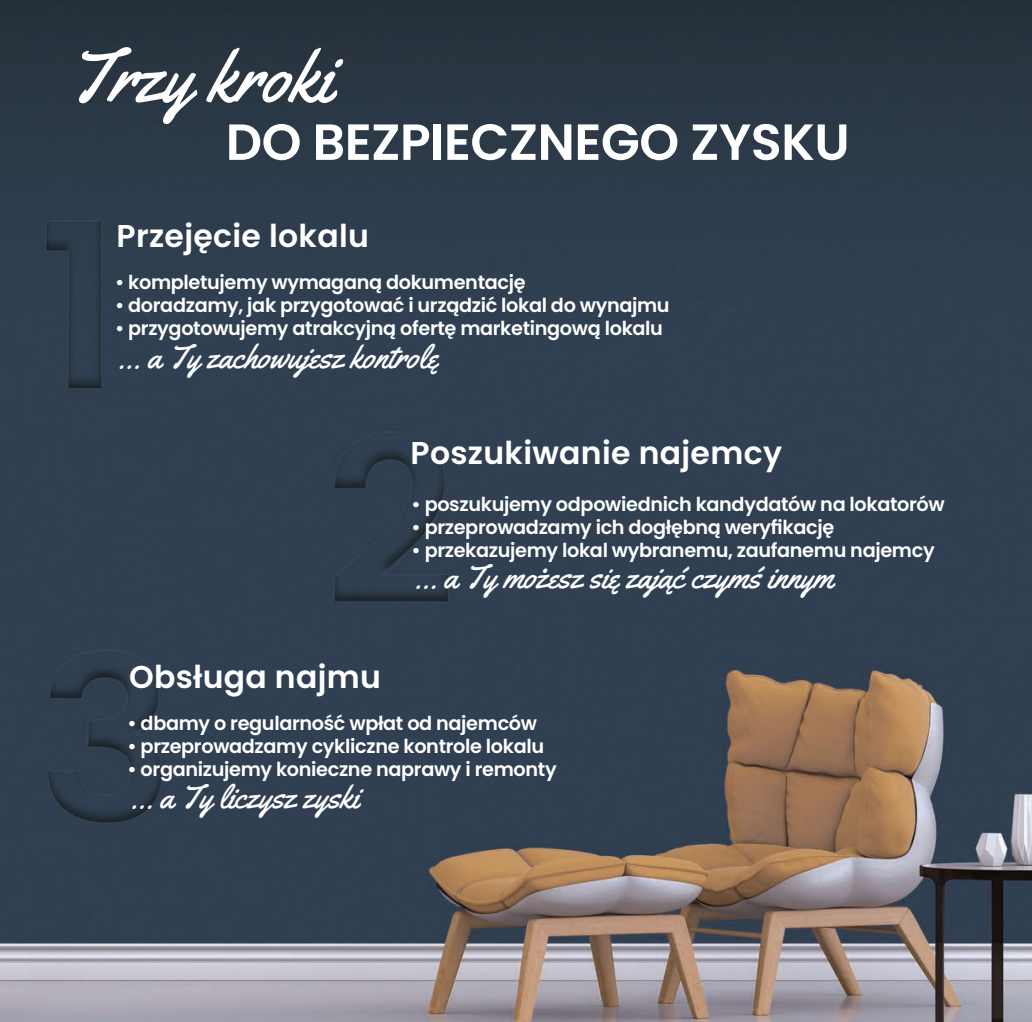
<style>
.page{position:relative;width:1032px;height:1022px;background:#fff}
.page>*{position:absolute;margin:0;border:0;box-sizing:border-box;transform-origin:0 0}
.t1{font:75.25px "Yellowtail";color:#fff}
.t2{font:600 50.75px "Poppins";letter-spacing:-.01em;color:#fff}
.t3{font:33.25px "Yellowtail";color:#fff}
.t4{font:600 31.5px "Poppins";letter-spacing:.01em;color:#fff}
.t5{font:600 19.25px "Poppins";letter-spacing:-.02em;color:#fff}
</style>
<div class="page">
<img style="left:0;top:0;width:1032px;height:1022px">
<p class="t1" style="left:67px;top:28px;width:267px">Trzy kroki</p>
<p class="t2" style="left:226px;top:113px;width:625px">DO BEZPIECZNEGO ZYSKU</p>
<p class="t4" style="left:117px;top:218px;width:254px">Przejęcie lokalu</p>
<p class="t5" style="left:115px;top:271px;width:412px">• kompletujemy wymaganą dokumentację</p>
<p class="t5" style="left:115px;top:294px;width:556px">• doradzamy, jak przygotować i urządzić lokal do wynajmu</p>
<p class="t5" style="left:115px;top:317px;width:549px">• przygotowujemy atrakcyjną ofertę marketingową lokalu</p>
<p class="t3" style="left:118px;top:335px;width:322px">… a Ty zachowujesz kontrolę</p>
<p class="t4" style="left:411px;top:435px;width:373px">Poszukiwanie najemcy</p>
<p class="t4" style="left:129px;top:659px;width:253px">Obsługa najmu</p>
<p class="t5" style="left:411px;top:493px;width:535px">• poszukujemy odpowiednich kandydatów na lokatorów</p>
<p class="t5" style="left:411px;top:516px;width:424px">• przeprowadzamy ich dogłębną weryfikację</p>
<p class="t5" style="left:411px;top:539px;width:525px">• przekazujemy lokal wybranemu, zaufanemu najemcy</p>
<p class="t3" style="left:414px;top:556px;width:421px">… a Ty możesz się zająć czymś innym</p>
<p class="t5" style="left:127px;top:712px;width:411px">• dbamy o regularność wpłat od najemców</p>
<p class="t5" style="left:127px;top:735px;width:418px">• przeprowadzamy cykliczne kontrole lokalu</p>
<p class="t5" style="left:127px;top:758px;width:431px">• organizujemy konieczne naprawy i remonty</p>
<p class="t3" style="left:130px;top:776px;width:230px">… a Ty liczysz zyski</p>
</div>
